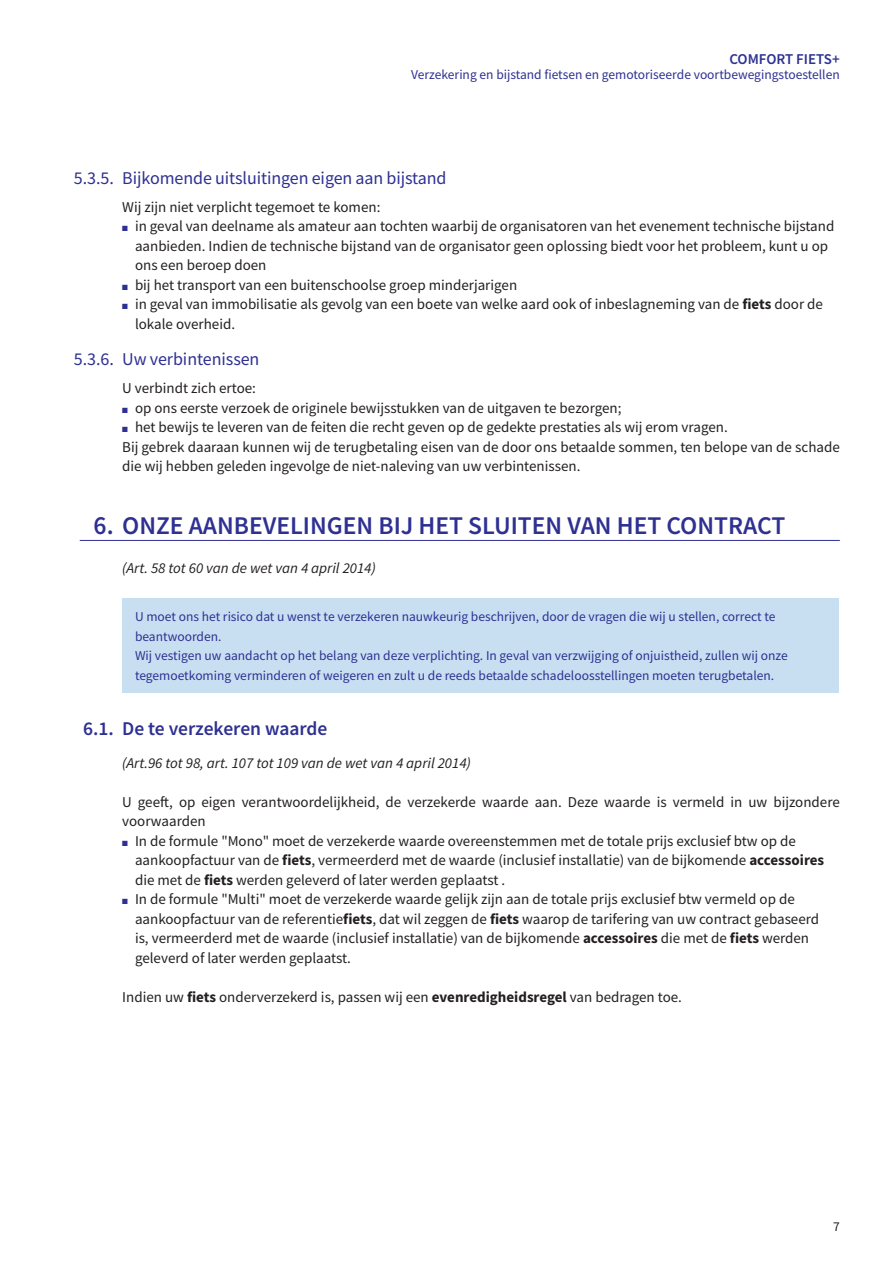
<style>
.page{position:relative;width:893px;height:1263px;background:#fff}
.page>*{position:absolute;margin:0;border:0;box-sizing:border-box;transform-origin:0 0}
.t1{font:600 25.5px "Source Sans Pro";color:#2e3092}
.t2{font:600 19.5px "Source Sans Pro";letter-spacing:-.005em;color:#2e3092}
.t3{font:18px "Source Sans Pro";letter-spacing:-.005em;color:#2e3092}
.t4{font:15px/19.5px "Source Sans Pro";color:#231f20}
.t5{font:italic 15px "Source Sans Pro";color:#231f20}
.t6{font:600 15px "Source Sans Pro";color:#2e3092}
.t7{font:13.5px/19.5px "Source Sans Pro";color:#2e3092}
.t8{font:13.5px "Source Sans Pro";color:#231f20}
.s1{color:#2e3092}
.s2{font-weight:700}
</style>
<div class="page">
<hr style="left:80px;top:540px;width:760px;height:1px;background:#2e3092">
<div style="left:122px;top:598px;width:717px;height:94px;background:#c8dff2"></div>
<p class="t6" style="left:729px;top:50px;width:112px">COMFORT FIETS+</p>
<p class="t7" style="left:411px;top:65px;width:430px">Verzekering en bijstand fietsen en gemotoriseerde voortbewegingstoestellen</p>
<p class="t3" style="left:74px;top:166px;width:374px">5.3.5. Bijkomende uitsluitingen eigen aan bijstand</p>
<p class="t4" style="left:122px;top:197px;width:260px">Wij zijn niet verplicht tegemoet te komen:</p>
<p class="t4" style="left:135px;top:216px;width:701px;text-indent:-13px"><span class="s1">■</span> in geval van deelname als amateur aan tochten waarbij de organisatoren van het evenement technische bijstand aanbieden. Indien de technische bijstand van de organisator geen oplossing biedt voor het probleem, kunt u op ons een beroep doen</p>
<p class="t4" style="left:122px;top:275px;width:396px"><span class="s1">■</span> bij het transport van een buitenschoolse groep minderjarigen</p>
<p class="t4" style="left:135px;top:294px;width:689px;text-indent:-13px"><span class="s1">■</span> in geval van immobilisatie als gevolg van een boete van welke aard ook of inbeslagneming van de <span class="s2">fiets</span> door de lokale overheid.</p>
<p class="t3" style="left:74px;top:348px;width:187px">5.3.6. Uw verbintenissen</p>
<p class="t4" style="left:122px;top:378px;width:135px">U verbindt zich ertoe:</p>
<p class="t4" style="left:122px;top:398px;width:501px"><span class="s1">■</span> op ons eerste verzoek de originele bewijsstukken van de uitgaven te bezorgen;</p>
<p class="t4" style="left:122px;top:417px;width:719px"><span class="s1">■</span> het bewijs te leveren van de feiten die recht geven op de gedekte prestaties als wij erom vragen.<br>Bij gebrek daaraan kunnen wij de terugbetaling eisen van de door ons betaalde sommen, ten belope van de schade die wij hebben geleden ingevolge de niet-naleving van uw verbintenissen.</p>
<h1 class="t1" style="left:94px;top:508px;width:693px">6. ONZE AANBEVELINGEN BIJ HET SLUITEN VAN HET CONTRACT</h1>
<p class="t5" style="left:122px;top:558px;width:255px">(Art. 58 tot 60 van de wet van 4 april 2014)</p>
<p class="t7" style="left:135px;top:607px;width:654px">U moet ons het risico dat u wenst te verzekeren nauwkeurig beschrijven, door de vragen die wij u stellen, correct te beantwoorden.<br>Wij vestigen uw aandacht op het belang van deze verplichting. In geval van verzwijging of onjuistheid, zullen wij onze tegemoetkoming verminderen of weigeren en zult u de reeds betaalde schadeloosstellingen moeten terugbetalen.</p>
<h2 class="t2" style="left:83px;top:716px;width:246px">6.1. De te verzekeren waarde</h2>
<p class="t5" style="left:122px;top:753px;width:350px">(Art.96 tot 98, art. 107 tot 109 van de wet van 4 april 2014)</p>
<p class="t4" style="left:122px;top:792px;width:719px">U geeft, op eigen verantwoordelijkheid, de verzekerde waarde aan. Deze waarde is vermeld in uw bijzondere voorwaarden</p>
<p class="t4" style="left:135px;top:831px;width:691px;text-indent:-13px"><span class="s1">■</span> In de formule "Mono" moet de verzekerde waarde overeenstemmen met de totale prijs exclusief btw op de aankoopfactuur van de <span class="s2">fiets</span>, vermeerderd met de waarde (inclusief installatie) van de bijkomende <span class="s2">accessoires </span>die met de <span class="s2">fiets</span> werden geleverd of later werden geplaatst .</p>
<p class="t4" style="left:135px;top:889px;width:686px;text-indent:-13px"><span class="s1">■</span> In de formule "Multi" moet de verzekerde waarde gelijk zijn aan de totale prijs exclusief btw vermeld op de aankoopfactuur van de referentie<span class="s2">fiets</span>, dat wil zeggen de <span class="s2">fiets</span> waarop de tarifering van uw contract gebaseerd is, vermeerderd met de waarde (inclusief installatie) van de bijkomende <span class="s2">accessoires</span> die met de <span class="s2">fiets</span> werden geleverd of later werden geplaatst.</p>
<p class="t4" style="left:122px;top:987px;width:561px">Indien uw <span class="s2">fiets</span> onderverzekerd is, passen wij een <span class="s2">evenredigheidsregel</span> van bedragen toe.</p>
<p class="t8" style="left:833px;top:1218px;width:8px">7</p>
</div>
